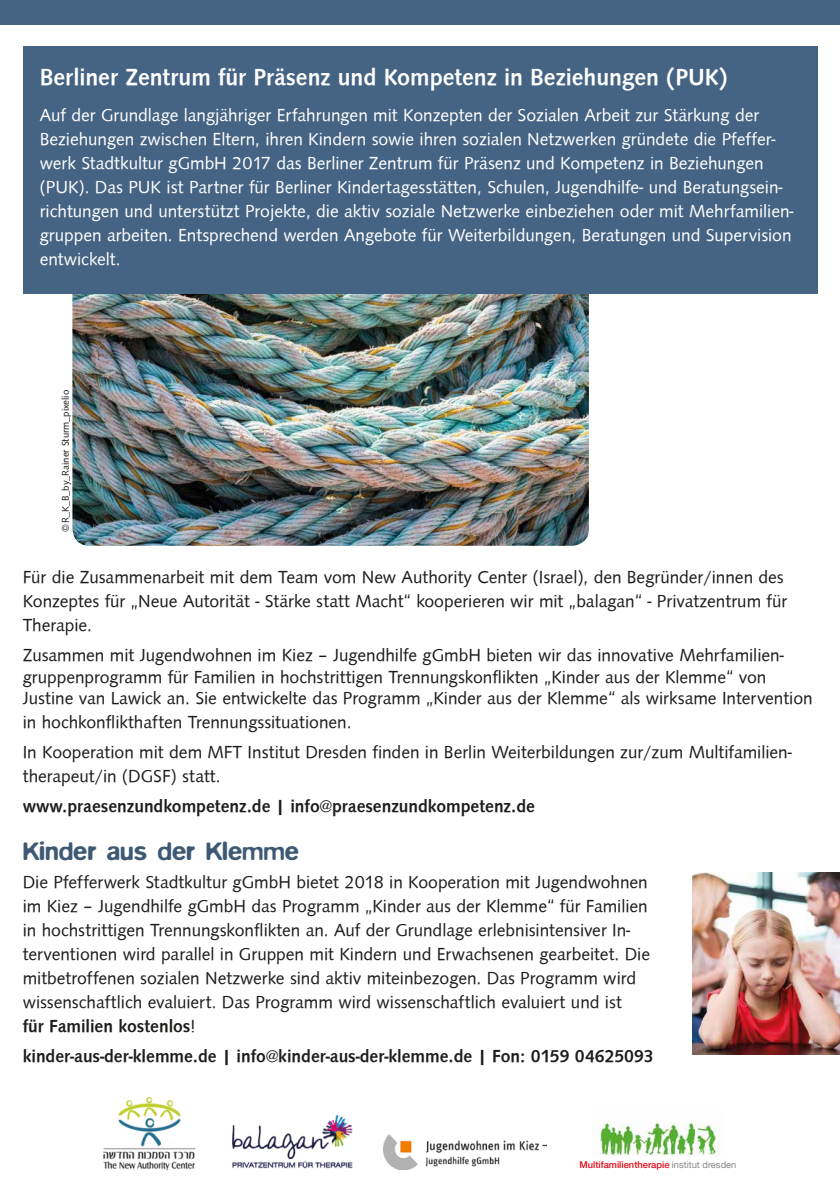
<style>
.page{position:relative;width:840px;height:1191px;background:#fff}
.page>*{position:absolute;margin:0;border:0;box-sizing:border-box;transform-origin:0 0}
.t1{font:500 26px "Blur";color:#3e5974}
.t2{font:700 24px "Syntax";color:#fff}
.t3{font:18px/24px "Syntax";color:#1d1d1b}
.t4{font:18px/24px "Syntax";color:#fff}
.t5{font:700 18px "Syntax";color:#1d1d1b}
.t6{font:10px "Syntax";color:#1d1d1b}
.t7{font:500 9.4px "Helvetica Neue LT";color:#e30613}
.s1{font-weight:700}
.s2{font-weight:400;color:#878787}
</style>
<div class="page">
<img style="left:72px;top:294px;width:516px;height:252px">
<div style="left:23px;top:46px;width:793px;height:248px;background:#456383"></div>
<div style="left:0;top:0;width:839px;height:24px;background:#456383"></div>
<img style="left:692px;top:872px;width:147px;height:182px">
<img style="left:103px;top:1097px;width:93px;height:73px">
<img style="left:232px;top:1115px;width:121px;height:54px">
<img style="left:383px;top:1134px;width:163px;height:35px">
<img style="left:596px;top:1122px;width:124px;height:33px">
<h2 class="t2" style="left:40px;top:63px;width:689px">Berliner Zentrum für Präsenz und Kompetenz in Beziehungen (PUK)</h2>
<p class="t4" style="left:40px;top:104px;width:755px">Auf der Grundlage langjähriger Erfahrungen mit Konzepten der Sozialen Arbeit zur Stärkung der Beziehungen zwischen Eltern, ihren Kindern sowie ihren sozialen Netzwerken gründete die Pfeffer&shy;werk Stadtkultur gGmbH 2017 das Berliner Zentrum für Präsenz und Kompetenz in Beziehungen (PUK). Das PUK ist Partner für Berliner Kindertagesstätten, Schulen, Jugendhilfe- und Beratungsein&shy;richtungen und unterstützt Projekte, die aktiv soziale Netzwerke einbeziehen oder mit Mehrfamilien&shy;gruppen arbeiten. Entsprechend werden Angebote für Weiterbildungen, Beratungen und Supervision entwickelt.</p>
<p class="t6" style="left:60px;top:531px;width:143px;rotate:-90deg">©R_K_B_by_Rainer Sturm_pixelio</p>
<p class="t3" style="left:23px;top:565px;width:765px">Für die Zusammenarbeit mit dem Team vom New Authority Center (Israel), den Begründer/innen des<br>Konzeptes für „Neue Autorität - Stärke statt Macht“ kooperieren wir mit „balagan“ - Privatzentrum für<br>Therapie.</p>
<p class="t3" style="left:23px;top:644px;width:791px;line-height:21.6px">Zusammen mit Jugendwohnen im Kiez – Jugendhilfe gGmbH bieten wir das innovative Mehrfamilien&shy;gruppenprogramm für Familien in hochstrittigen Trennungskonflikten „Kinder aus der Klemme“ von<br>Justine van Lawick an. Sie entwickelte das Programm „Kinder aus der Klemme“ als wirksame Intervention</p>
<p class="t3" style="left:23px;top:707px;width:770px;line-height:30px">in hochkonflikthaften Trennungssituationen.<br>In Kooperation mit dem MFT Institut Dresden finden in Berlin Weiterbildungen zur/zum Multifamilien-</p>
<p class="t3" style="left:23px;top:764px;width:199px">therapeut/in (DGSF) statt.</p>
<p class="t5" style="left:23px;top:795px;width:513px">www.praesenzundkompetenz.de | info@praesenzundkompetenz.de</p>
<h1 class="t1" style="left:23px;top:836px;width:278px">Kinder aus der Klemme</h1>
<p class="t3" style="left:23px;top:870px;width:628px">Die Pfefferwerk Stadtkultur gGmbH bietet 2018 in Kooperation mit Jugendwohnen im Kiez – Jugendhilfe gGmbH das Programm „Kinder aus der Klemme“ für Familien in hochstrittigen Trennungskonflikten an. Auf der Grundlage erlebnisintensiver In&shy;terventionen wird parallel in Gruppen mit Kindern und Erwachsenen gearbeitet. Die mitbetroffenen sozialen Netzwerke sind aktiv miteinbezogen. Das Programm wird wissenschaftlich evaluiert. Das Programm wird wissenschaftlich evaluiert und ist<br><span class="s1">für Familien kostenlos</span>!</p>
<p class="t5" style="left:23px;top:1045px;width:632px">kinder-aus-der-klemme.de | info@kinder-aus-der-klemme.de | Fon: 0159 04625093</p>
<p class="t7" style="left:579px;top:1159px;width:158px">Multifamilientherapie <span class="s2">institut dresden</span></p>
</div>
